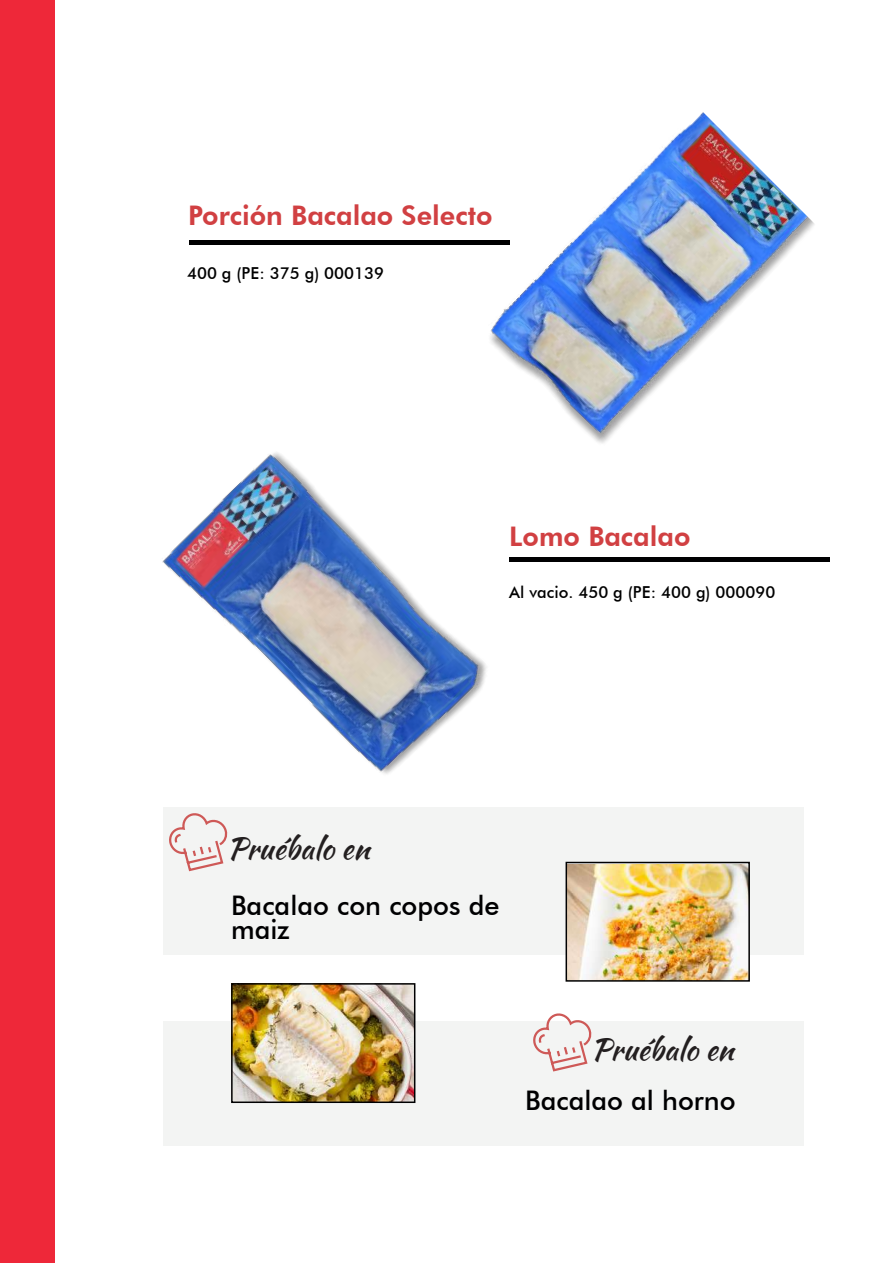
<style>
.page{position:relative;width:893px;height:1263px;background:#fff}
.page>*{position:absolute;margin:0;border:0;box-sizing:border-box;transform-origin:0 0}
.t1{font:30px "Kaushan Script";color:#231f20}
.t2{font:500 27px/24px "Futura BT";color:#000001}
.t3{font:800 27px "Futura BT";color:#d14042}
.t4{font:500 16.5px "Futura BT";color:#000001}
</style>
<div class="page">
<div style="left:163px;top:1022px;width:640px;height:124px;background:#f3f4f3"></div>
<div style="left:163px;top:807px;width:640px;height:148px;background:#f3f4f3"></div>
<img style="left:490px;top:112px;width:324px;height:331px">
<img style="left:162px;top:402px;width:379px;height:372px">
<div style="left:0;top:0;width:54px;height:1263px;background:#ee2839"></div>
<hr style="left:509px;top:557px;width:321px;height:4px;background:#000001">
<div style="left:189px;top:240px;width:320px;height:5px;background:#000001"></div>
<svg style="left:169px;top:813px;width:58px;height:59px"></svg>
<svg style="left:533px;top:1013px;width:58px;height:59px"></svg>
<img style="left:569px;top:865px;width:178px;height:114px">
<div style="left:566px;top:862px;width:184px;height:120px;border:2px solid #000001"></div>
<img style="left:234px;top:986px;width:178px;height:114px">
<div style="left:231px;top:983px;width:184px;height:120px;border:2px solid #000001"></div>
<h2 class="t3" style="left:188px;top:199px;width:306px">Porción Bacalao Selecto</h2>
<p class="t4" style="left:187px;top:263px;width:199px">400 g (PE: 375 g) 000139</p>
<h2 class="t3" style="left:509px;top:520px;width:183px">Lomo Bacalao</h2>
<p class="t4" style="left:509px;top:582px;width:268px">Al vacio. 450 g (PE: 400 g) 000090</p>
<h1 class="t1" style="left:227px;top:827px;width:144px">Pruébalo en</h1>
<h2 class="t2" style="left:231px;top:893px;width:270px">Bacalao con copos de maiz</h2>
<h1 class="t1" style="left:591px;top:1027px;width:144px">Pruébalo en</h1>
<h2 class="t2" style="left:525px;top:1088px;width:212px">Bacalao al horno</h2>
</div>
